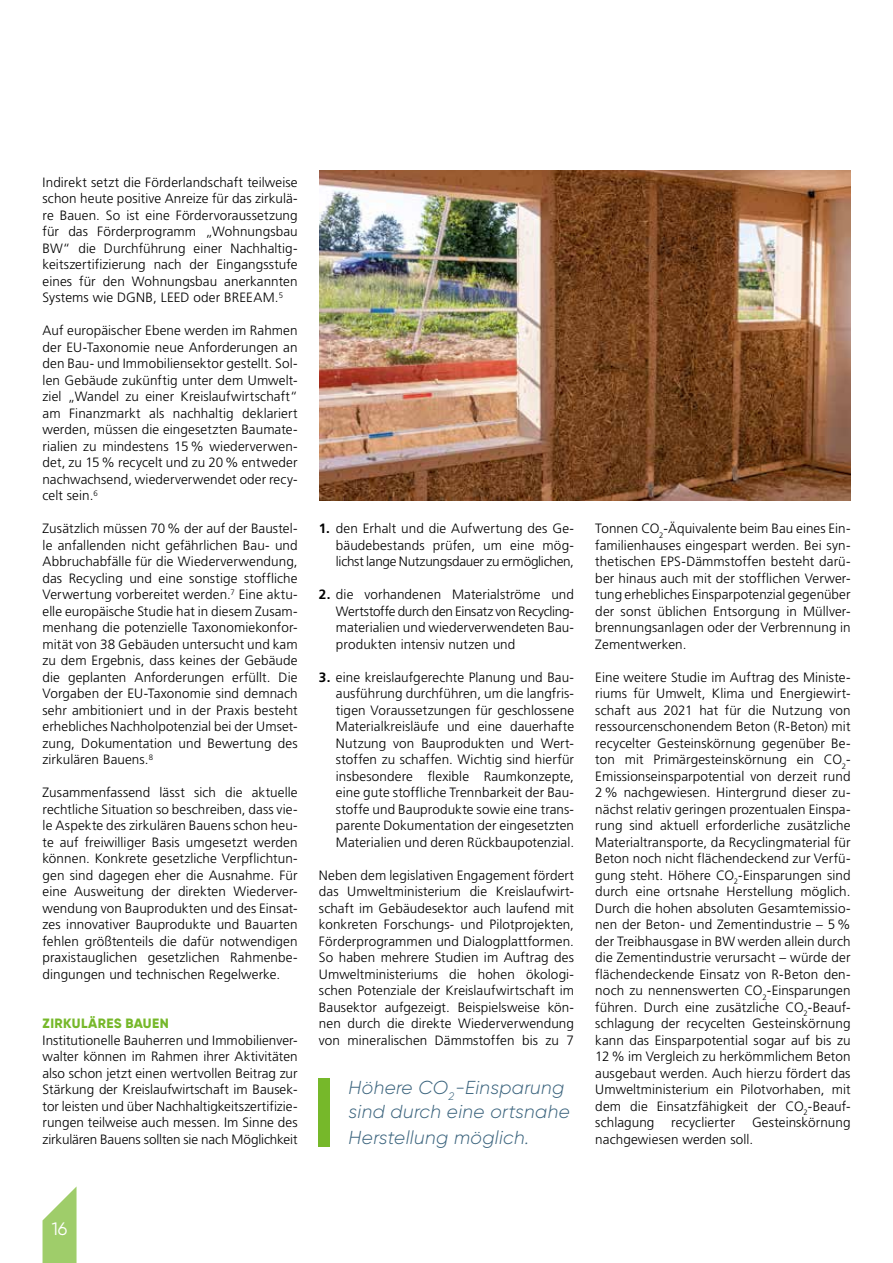
<style>
.page{position:relative;width:893px;height:1263px;background:#fff}
.page>*{position:absolute;margin:0;border:0;box-sizing:border-box;transform-origin:0 0}
.t1{font:italic 300 18.75px/24.8px "Gilroy";letter-spacing:.02em;color:#39627c}
.t2{font:18px "Gilroy";color:#fff}
.t3{font:300 13.5px/16.5px "Frutiger";letter-spacing:.005em;color:#000;text-align:justify}
.t4{font:800 13.5px "Gilroy";letter-spacing:.03em;color:#76b82a}
.s1{font-weight:700}
</style>
<div class="page">
<img style="left:319px;top:170px;width:531px;height:330px">
<div style="left:319px;top:1078px;width:11px;height:69px;background:#76b82a"></div>
<svg style="left:43px;top:1186px;width:34px;height:77px"></svg>
<p class="t3" style="left:43px;top:174px;width:257px">Indirekt setzt die Förderlandschaft teilweise schon heute positive Anreize für das zirkulä&shy;re Bauen. So ist eine Fördervoraussetzung für das Förderprogramm „Wohnungsbau BW“ die Durchführung einer Nachhaltig&shy;keitszertifizierung nach der Eingangsstufe eines für den Wohnungsbau anerkannten Systems wie DGNB, LEED oder BREEAM.<sup>5</sup></p>
<p class="t3" style="left:43px;top:322px;width:257px">Auf europäischer Ebene werden im Rahmen der EU-Taxonomie neue Anforderungen an den Bau- und Immobiliensektor gestellt. Sol&shy;len Gebäude zukünftig unter dem Umwelt&shy;ziel „Wandel zu einer Kreislaufwirtschaft“ am Finanzmarkt als nachhaltig deklariert werden, müssen die eingesetzten Baumate&shy;rialien zu mindestens 15% wiederverwen&shy;det, zu 15% recycelt und zu 20% entweder nachwachsend, wiederverwendet oder recy&shy;celt sein.<sup>6</sup></p>
<p class="t3" style="left:43px;top:520px;width:257px">Zusätzlich müssen 70% der auf der Baustel&shy;le anfallenden nicht gefährlichen Bau- und Abbruchabfälle für die Wiederverwendung, das Recycling und eine sonstige stoffliche Verwertung vorbereitet werden.<sup>7</sup> Eine aktu&shy;elle europäische Studie hat in diesem Zusam&shy;menhang die potenzielle Taxonomiekonfor&shy;mität von 38 Gebäuden untersucht und kam zu dem Ergebnis, dass keines der Gebäude die geplanten Anforderungen erfüllt. Die Vorgaben der EU-Taxonomie sind demnach sehr ambitioniert und in der Praxis besteht erhebliches Nachholpotenzial bei der Umset&shy;zung, Dokumentation und Bewertung des zirkulären Bauens.<sup>8</sup></p>
<p class="t3" style="left:43px;top:784px;width:257px">Zusammenfassend lässt sich die aktuelle rechtliche Situation so beschreiben, dass vie&shy;le Aspekte des zirkulären Bauens schon heu&shy;te auf freiwilliger Basis umgesetzt werden können. Konkrete gesetzliche Verpflichtun&shy;gen sind dagegen eher die Ausnahme. Für eine Ausweitung der direkten Wiederver&shy;wendung von Bauprodukten und des Einsat&shy;zes innovativer Bauprodukte und Bauarten fehlen größtenteils die dafür notwendigen praxistauglichen gesetzlichen Rahmenbe&shy;dingungen und technischen Regelwerke.</p>
<p class="t4" style="left:43px;top:1015px;width:128px">ZIRKULÄRES BAUEN</p>
<p class="t3" style="left:43px;top:1032px;width:257px">Institutionelle Bauherren und Immobilienver&shy;walter können im Rahmen ihrer Aktivitäten also schon jetzt einen wertvollen Beitrag zur Stärkung der Kreislaufwirtschaft im Bausek&shy;tor leisten und über Nachhaltigkeitszertifizie&shy;rungen teilweise auch messen. Im Sinne des zirkulären Bauens sollten sie nach Möglichkeit</p>
<p class="t3" style="left:336px;top:520px;width:240px;text-indent:-17px"><span class="s1">1.</span> den Erhalt und die Aufwertung des Ge&shy;bäudebestands prüfen, um eine mög&shy;lichst lange Nutzungsdauer zu ermöglichen,</p>
<p class="t3" style="left:336px;top:586px;width:240px;text-indent:-17px"><span class="s1">2.</span> die vorhandenen Materialströme und Wertstoffe durch den Einsatz von Recycling&shy;materialien und wiederverwendeten Bau&shy;produkten intensiv nutzen und</p>
<p class="t3" style="left:336px;top:669px;width:240px;text-indent:-17px"><span class="s1">3.</span> eine kreislaufgerechte Planung und Bau&shy;ausführung durchführen, um die langfris&shy;tigen Voraussetzungen für geschlossene Materialkreisläufe und eine dauerhafte Nutzung von Bauprodukten und Wert&shy;stoffen zu schaffen. Wichtig sind hierfür insbesondere flexible Raumkonzepte, eine gute stoffliche Trennbarkeit der Bau&shy;stoffe und Bauprodukte sowie eine trans&shy;parente Dokumentation der eingesetzten Materialien und deren Rückbaupotenzial.</p>
<p class="t3" style="left:319px;top:867px;width:257px">Neben dem legislativen Engagement fördert das Umweltministerium die Kreislaufwirt&shy;schaft im Gebäudesektor auch laufend mit konkreten Forschungs- und Pilotprojekten, Förderprogrammen und Dialogplattformen.<br>So haben mehrere Studien im Auftrag des Umweltministeriums die hohen ökologi&shy;schen Potenziale der Kreislaufwirtschaft im Bausektor aufgezeigt. Beispielsweise kön&shy;nen durch die direkte Wiederverwendung von mineralischen Dämmstoffen bis zu 7</p>
<h1 class="t1" style="left:348px;top:1075px;width:223px">Höhere CO<sub>2</sub>-Einsparung sind durch eine ortsnahe<br>Herstellung möglich.</h1>
<p class="t3" style="left:595px;top:520px;width:257px">Tonnen CO<sub>2</sub>-Äquivalente beim Bau eines Ein&shy;familienhauses eingespart werden. Bei syn&shy;thetischen EPS-Dämmstoffen besteht darü&shy;ber hinaus auch mit der stofflichen Verwer&shy;tung erhebliches Einsparpotenzial gegenüber der sonst üblichen Entsorgung in Müllver&shy;brennungsanlagen oder der Verbrennung in Zementwerken.</p>
<p class="t3" style="left:595px;top:669px;width:257px">Eine weitere Studie im Auftrag des Ministe&shy;riums für Umwelt, Klima und Energiewirt&shy;schaft aus 2021 hat für die Nutzung von ressourcenschonendem Beton (R-Beton) mit recycelter Gesteinskörnung gegenüber Be&shy;ton mit Primärgesteinskörnung ein CO<sub>2</sub>- Emissionseinsparpotential von derzeit rund 2% nachgewiesen. Hintergrund dieser zu&shy;nächst relativ geringen prozentualen Einspa&shy;rung sind aktuell erforderliche zusätzliche Materialtransporte, da Recyclingmaterial für Beton noch nicht flächendeckend zur Verfü&shy;gung steht. Höhere CO<sub>2</sub>-Einsparungen sind durch eine ortsnahe Herstellung möglich.<br>Durch die hohen absoluten Gesamtemissio&shy;nen der Beton- und Zementindustrie – 5% der Treibhausgase in BW werden allein durch die Zementindustrie verursacht – würde der flächendeckende Einsatz von R-Beton den&shy;noch zu nennenswerten CO<sub>2</sub>-Einsparungen führen. Durch eine zusätzliche CO<sub>2</sub>-Beauf&shy;schlagung der recycelten Gesteinskörnung kann das Einsparpotential sogar auf bis zu 12% im Vergleich zu herkömmlichem Beton ausgebaut werden. Auch hierzu fördert das Umweltministerium ein Pilotvorhaben, mit dem die Einsatzfähigkeit der CO<sub>2</sub>-Beauf&shy;schlagung recyclierter Gesteinskörnung nachgewiesen werden soll.</p>
<h2 class="t2" style="left:52px;top:1217px;width:17px">16</h2>
</div>
